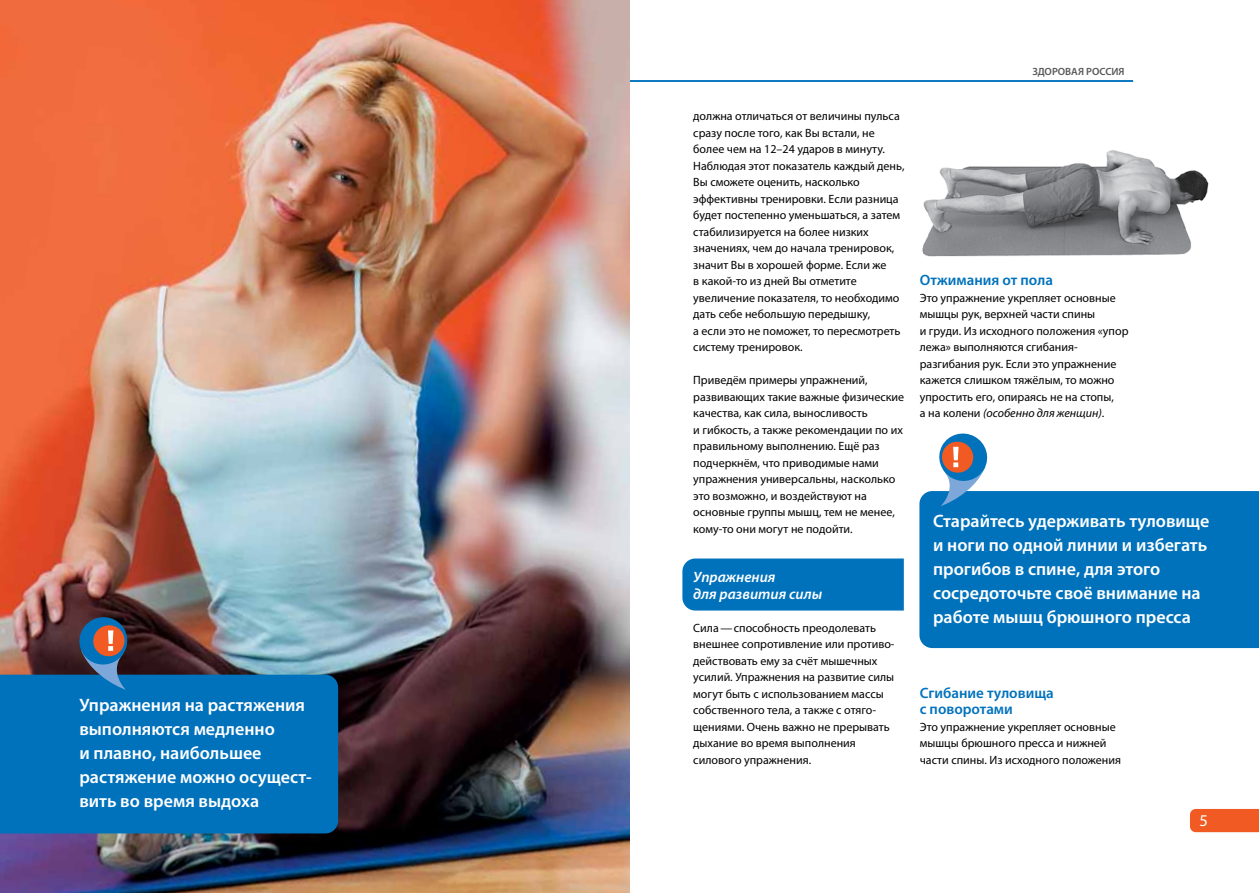
<style>
.page{position:relative;width:1259px;height:893px;background:#fff}
.page>*{position:absolute;margin:0;border:0;box-sizing:border-box;transform-origin:0 0}
.t1{font:600 18px/24px "Myriad Pro";color:#fff}
.t2{font:16.5px "Myriad Pro";color:#fff}
.t3{font:600 15px/16.5px "Myriad Pro";color:#0072bc}
.t4{font:italic 600 15px/16.5px "Myriad Pro";color:#fff}
.t5{font:12px/16.5px "Myriad Pro";color:#000}
.t6{font:600 10.5px "Myriad Pro";color:#58595b}
.s1{font-style:italic}
</style>
<div class="page">
<hr style="left:123px;top:80px;width:1010px;height:2px;background:#0072bc">
<div style="left:1190px;top:809px;width:68px;height:23px;background:#f15a22"></div>
<img style="left:0;top:0;width:629px;height:893px">
<div style="left:682px;top:558px;width:222px;height:53px;background:#0072bc"></div>
<img style="left:922px;top:150px;width:287px;height:107px">
<div style="left:919px;top:491px;width:339px;height:157px;background:#0072bc"></div>
<svg style="left:936px;top:433px;width:54px;height:73px"></svg>
<div style="left:0;top:675px;width:338px;height:158px;background:#0072bc"></div>
<svg style="left:76px;top:614px;width:55px;height:76px;background:#4a5c77"></svg>
<h1 class="t1" style="left:79px;top:692px;width:234px">Упражнения на растяжения выполняются медленно<br>и плавно, наибольшее растяжение можно осущест&shy;вить во время выдоха</h1>
<p class="t5" style="left:693px;top:108px;width:213px">должна отличаться от величины пульса сразу после того, как Вы встали, не более чем на 12–24 ударов в минуту.<br>Наблюдая этот показатель каждый день, Вы сможете оценить, насколько эффективны тренировки. Если разница будет постепенно уменьшаться, а затем стабилизируется на более низких значениях, чем до начала тренировок, значит Вы в хорошей форме. Если же<br>в какой-то из дней Вы отметите увеличение показателя, то необходимо дать себе небольшую передышку,<br>а если это не поможет, то пересмотреть систему тренировок.</p>
<p class="t5" style="left:693px;top:372px;width:212px">Приведём примеры упражнений, развивающих такие важные физические качества, как сила, выносливость<br>и гибкость, а также рекомендации по их правильному выполнению. Ещё раз подчеркнём, что приводимые нами упражнения универсальны, насколько это возможно, и воздействуют на основные группы мышц, тем не менее, кому-то они могут не подойти.</p>
<p class="t4" style="left:693px;top:568px;width:130px">Упражнения<br>для развития силы</p>
<p class="t5" style="left:693px;top:619px;width:203px">Сила—способность преодолевать внешнее сопротивление или противо&shy;действовать ему за счёт мышечных усилий. Упражнения на развитие силы могут быть с использованием массы собственного тела, а также с отяго&shy;щениями. Очень важно не прерывать дыхание во время выполнения силового упражнения.</p>
<p class="t6" style="left:1032px;top:65px;width:94px">ЗДОРОВАЯ РОССИЯ</p>
<p class="t3" style="left:919px;top:271px;width:135px">Отжимания от пола</p>
<p class="t5" style="left:919px;top:289px;width:210px">Это упражнение укрепляет основные мышцы рук, верхней части спины<br>и груди. Из исходного положения «упор лежа» выполняются сгибания&shy;разгибания рук. Если это упражнение кажется слишком тяжёлым, то можно упростить его, опираясь не на стопы,<br>а на колени <span class="s1">(особенно для женщин)</span>.</p>
<h1 class="t1" style="left:933px;top:509px;width:278px">Старайтесь удерживать туловище и ноги по одной линии и избегать прогибов в спине, для этого сосредоточьте своё внимание на работе мышц брюшного пресса</h1>
<p class="t3" style="left:919px;top:684px;width:136px">Сгибание туловища с поворотами</p>
<p class="t5" style="left:919px;top:718px;width:203px">Это упражнение укрепляет основные мышцы брюшного пресса и нижней части спины. Из исходного положения</p>
<h2 class="t2" style="left:1199px;top:810px;width:10px">5</h2>
</div>
